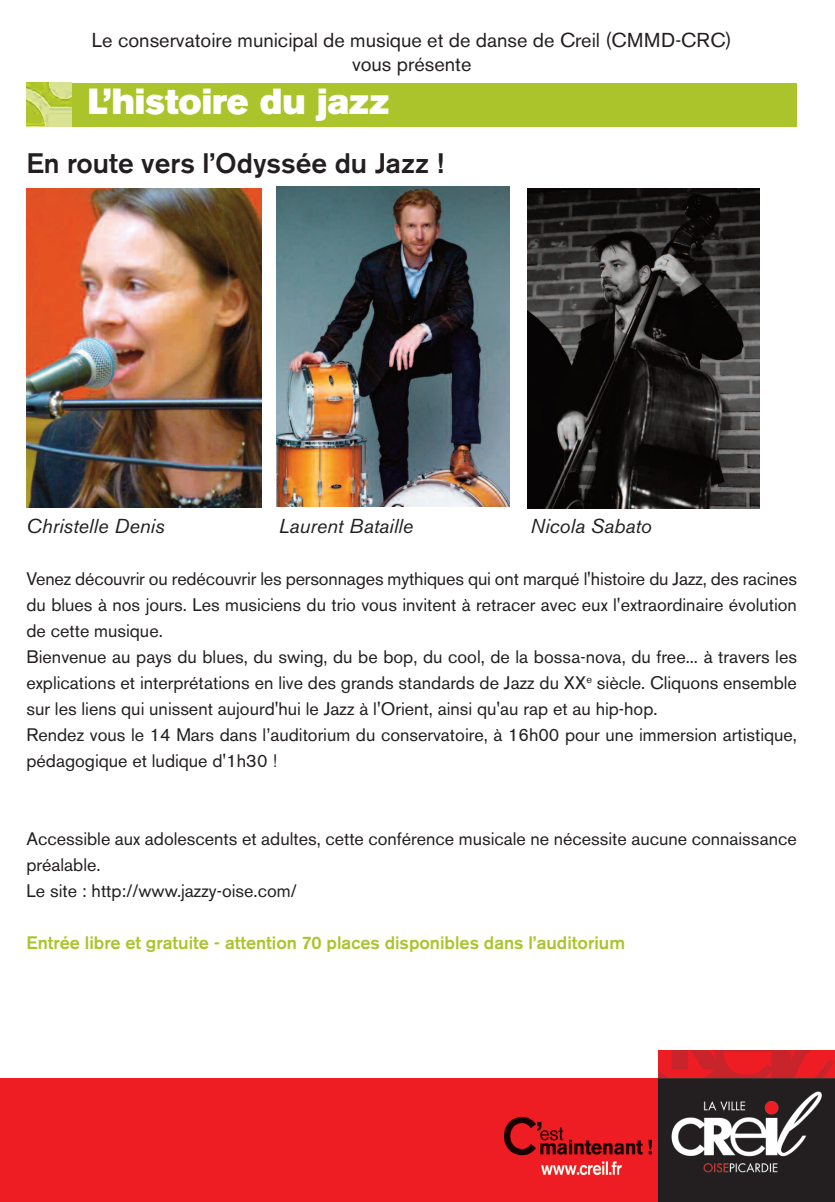
<style>
.page{position:relative;width:835px;height:1202px;background:#fff}
.page>*{position:absolute;margin:0;border:0;box-sizing:border-box;transform-origin:0 0}
.t1{font:36px "Akzidenz Grotesk BE Super";color:#fff}
.t2{font:500 28px "Akzidenz Grotesk BE";color:#231f20}
.t3{font:20px/24px "Akzidenz Grotesk BE";color:#231f20;text-align:center}
.t4{font:italic 20px "Akzidenz Grotesk BE";color:#231f20}
.t5{font:18px/26px "Akzidenz Grotesk BE";color:#231f20}
.t6{font:500 18px "Akzidenz Grotesk BE";color:#acc42b}
</style>
<div class="page">
<div style="left:26px;top:83px;width:771px;height:44px;background:#acc42b"></div>
<div style="left:0;top:1078px;width:834px;height:124px;background:#ee1d23"></div>
<img style="left:658px;top:1050px;width:177px;height:152px">
<img style="left:504px;top:1118px;width:148px;height:38px">
<img style="left:541px;top:1161px;width:81px;height:15px">
<img style="left:26px;top:83px;width:45px;height:43px">
<img style="left:26px;top:189px;width:235px;height:319px">
<img style="left:276px;top:187px;width:233px;height:320px">
<img style="left:528px;top:188px;width:231px;height:321px">
<p class="t3" style="left:92px;top:30px;width:641px">Le conservatoire municipal de musique et de danse de Creil (CMMD-CRC) vous présente</p>
<h1 class="t1" style="left:88px;top:87px;width:303px">L’histoire du jazz</h1>
<h2 class="t2" style="left:26px;top:153px;width:419px">En route vers l’Odyssée du Jazz !</h2>
<p class="t4" style="left:26px;top:519px;width:140px">Christelle Denis</p>
<p class="t4" style="left:279px;top:519px;width:136px">Laurent Bataille</p>
<p class="t4" style="left:530px;top:519px;width:123px">Nicola Sabato</p>
<p class="t5" style="left:26px;top:568px;width:772px">Venez découvrir ou redécouvrir les personnages mythiques qui ont marqué l'histoire du Jazz, des racines du blues à nos jours. Les musiciens du trio vous invitent à retracer avec eux l'extraordinaire évolution de cette musique.<br>Bienvenue au pays du blues, du swing, du be bop, du cool, de la bossa-nova, du free... à travers les explications et interprétations en live des grands standards de Jazz du XX<sup>e</sup> siècle. Cliquons ensemble sur les liens qui unissent aujourd'hui le Jazz à l'Orient, ainsi qu'au rap et au hip-hop.<br>Rendez vous le 14 Mars dans l’auditorium du conservatoire, à 16h00 pour une immersion artistique, pédagogique et ludique d'1h30 !</p>
<p class="t5" style="left:26px;top:828px;width:772px">Accessible aux adolescents et adultes, cette conférence musicale ne nécessite aucune connaissance préalable.<br>Le site : http://www.jazzy-oise.com/</p>
<p class="t6" style="left:26px;top:936px;width:600px">Entrée libre et gratuite - attention 70 places disponibles dans l’auditorium</p>
</div>
